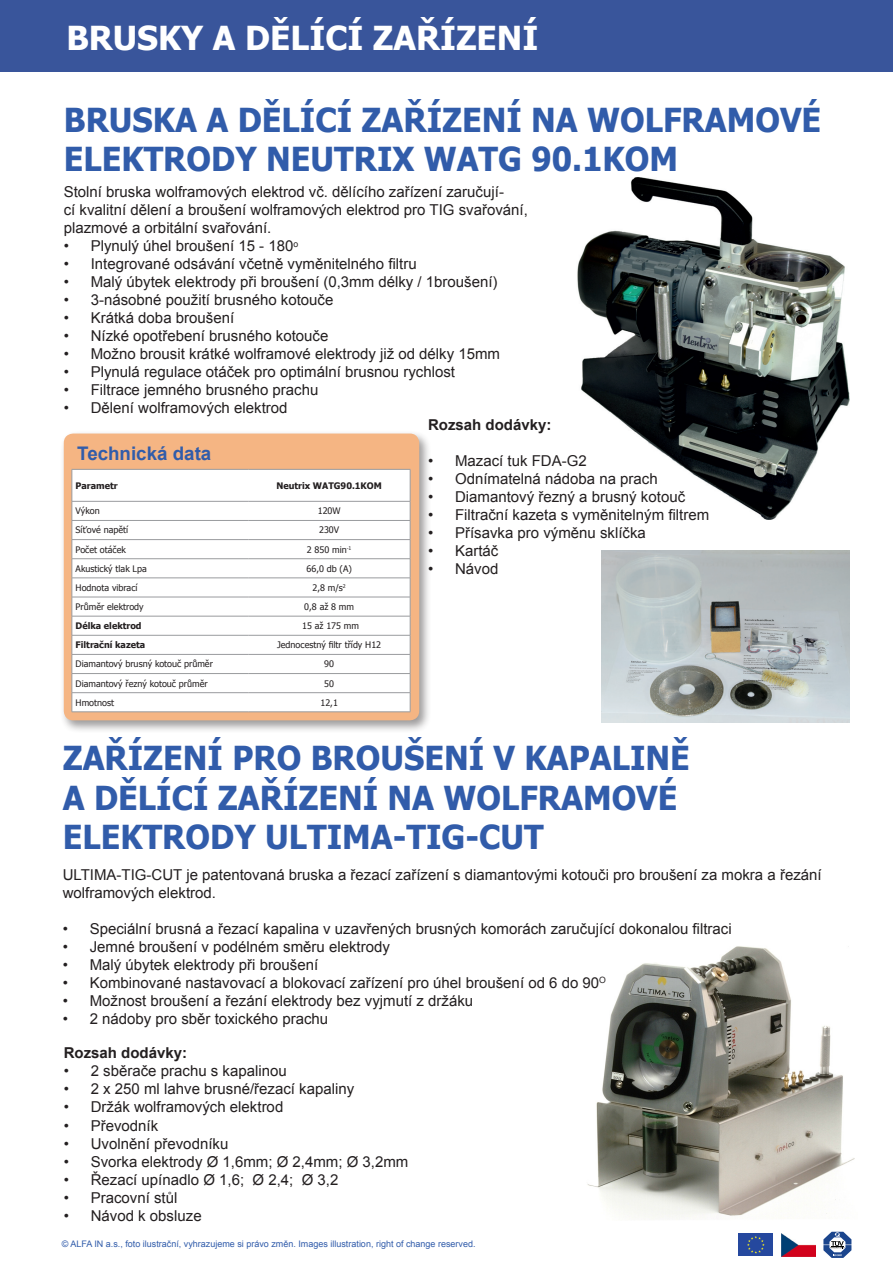
<style>
.page{position:relative;width:893px;height:1263px;background:#fff}
.page>*{position:absolute;margin:0;border:0;box-sizing:border-box;transform-origin:0 0}
.Modrý_nadpis_2{font:700 33px/39.6px "Tahoma";color:#315caa}
.t1{font:700 33px "Tahoma";color:#fff}
.t2{font:700 18.75px "Arial";color:#315caa}
.Oranžové_odrážky{font:15px/18px "Arial";color:#231f20}
.Oranžové_odrážky-2{font:700 15px "Arial";color:#231f20}
.t3{font:9px "Tahoma";color:#231f20}
.t4{font:9px "Arial";color:#315caa}
.t5{font:700 9px "Tahoma";color:#231f20}
</style>
<div class="page">
<img style="left:577px;top:178px;width:272px;height:342px">
<div style="left:0;top:0;width:893px;height:72px;background:#39559b"></div>
<div style="left:60px;top:430px;width:372px;height:303px;background:#231f20;opacity:.45"></div>
<div style="left:64px;top:433px;width:355px;height:287px;background:#f5b583;border-radius:9px"></div>
<div style="left:73px;top:470px;width:337px;height:241px;background:#fff"></div>
<hr style="left:72px;top:469px;width:176px;height:1px;background:#999b9e">
<hr style="left:72px;top:469px;width:1px;height:32px;background:#999b9e">
<hr style="left:248px;top:469px;width:162px;height:1px;background:#999b9e">
<hr style="left:410px;top:469px;width:1px;height:32px;background:#999b9e">
<hr style="left:72px;top:501px;width:176px;height:1px;background:#999b9e">
<hr style="left:248px;top:501px;width:162px;height:1px;background:#999b9e">
<hr style="left:72px;top:520px;width:176px;height:1px;background:#999b9e">
<hr style="left:248px;top:520px;width:162px;height:1px;background:#999b9e">
<hr style="left:72px;top:539px;width:176px;height:1px;background:#999b9e">
<hr style="left:248px;top:539px;width:162px;height:1px;background:#999b9e">
<hr style="left:72px;top:558px;width:176px;height:1px;background:#999b9e">
<hr style="left:248px;top:558px;width:162px;height:1px;background:#999b9e">
<hr style="left:72px;top:578px;width:176px;height:1px;background:#999b9e">
<hr style="left:248px;top:578px;width:162px;height:1px;background:#999b9e">
<hr style="left:72px;top:597px;width:176px;height:1px;background:#999b9e">
<hr style="left:248px;top:597px;width:162px;height:1px;background:#999b9e">
<hr style="left:72px;top:616px;width:176px;height:1px;background:#999b9e">
<hr style="left:248px;top:616px;width:162px;height:1px;background:#999b9e">
<hr style="left:72px;top:635px;width:176px;height:1px;background:#999b9e">
<hr style="left:248px;top:635px;width:162px;height:1px;background:#999b9e">
<hr style="left:72px;top:654px;width:176px;height:1px;background:#999b9e">
<hr style="left:248px;top:654px;width:162px;height:1px;background:#999b9e">
<hr style="left:72px;top:673px;width:176px;height:1px;background:#999b9e">
<hr style="left:248px;top:673px;width:162px;height:1px;background:#999b9e">
<hr style="left:72px;top:692px;width:176px;height:1px;background:#999b9e">
<svg style="left:72px;top:501px;width:1px;height:210px"></svg>
<hr style="left:248px;top:692px;width:162px;height:1px;background:#999b9e">
<svg style="left:410px;top:501px;width:1px;height:211px"></svg>
<hr style="left:72px;top:711px;width:176px;height:1px;background:#999b9e">
<hr style="left:248px;top:711px;width:162px;height:1px;background:#999b9e">
<img style="left:601px;top:550px;width:248px;height:173px">
<img style="left:587px;top:946px;width:268px;height:273px">
<svg style="left:823px;top:1232px;width:28px;height:26px"></svg>
<div style="left:739px;top:1233px;width:34px;height:23px;background:#25489e"></div>
<svg style="left:747px;top:1236px;width:18px;height:17px"></svg>
<img style="left:781px;top:1233px;width:34px;height:23px">
<p class="t1" style="left:66px;top:15px;width:473px">BRUSKY A DĚLÍCÍ ZAŘÍZENÍ</p>
<p class="Modrý_nadpis_2" style="left:64px;top:98px;width:759px">BRUSKA A DĚLÍCÍ ZAŘÍZENÍ NA WOLFRAMOVÉ<br>ELEKTRODY NEUTRIX WATG 90.1KOM</p>
<p class="Oranžové_odrážky" style="left:64px;top:183px;width:466px">Stolní bruska wolframových elektrod vč. dělícího zařízení zaručují-<br>cí kvalitní dělení a broušení wolframových elektrod pro TIG svařování, plazmové a orbitální svařování.</p>
<p class="Oranžové_odrážky" style="left:64px;top:237px;width:236px">• Plynulý úhel broušení 15 - 180<sup>o</sup></p>
<p class="Oranžové_odrážky" style="left:64px;top:255px;width:354px">• Integrované odsávání včetně vyměnitelného filtru</p>
<p class="Oranžové_odrážky" style="left:64px;top:273px;width:435px">• Malý úbytek elektrody při broušení (0,3mm délky / 1broušení)</p>
<p class="Oranžové_odrážky" style="left:64px;top:291px;width:271px">• 3-násobné použití brusného kotouče</p>
<p class="Oranžové_odrážky" style="left:64px;top:309px;width:172px">• Krátká doba broušení</p>
<p class="Oranžové_odrážky" style="left:64px;top:327px;width:266px">• Nízké opotřebení brusného kotouče</p>
<p class="Oranžové_odrážky" style="left:64px;top:345px;width:438px">• Možno brousit krátké wolframové elektrody již od délky 15mm</p>
<p class="Oranžové_odrážky" style="left:64px;top:363px;width:393px">• Plynulá regulace otáček pro optimální brusnou rychlost</p>
<p class="Oranžové_odrážky" style="left:64px;top:381px;width:256px">• Filtrace jemného brusného prachu</p>
<p class="Oranžové_odrážky" style="left:64px;top:399px;width:225px">• Dělení wolframových elektrod</p>
<p class="t2" style="left:77px;top:441px;width:136px">Technická data</p>
<p class="t5" style="left:76px;top:479px;width:44px">Parametr</p>
<p class="t5" style="left:276px;top:479px;width:107px">Neutrix WATG90.1KOM</p>
<p class="t3" style="left:76px;top:505px;width:26px">Výkon</p>
<p class="t3" style="left:318px;top:505px;width:24px">120W</p>
<p class="t3" style="left:76px;top:524px;width:54px">Síťové napětí</p>
<p class="t3" style="left:319px;top:524px;width:22px">230V</p>
<p class="t3" style="left:76px;top:543px;width:52px">Počet otáček</p>
<p class="t3" style="left:307px;top:543px;width:46px">2 850 min<sup>-1</sup></p>
<p class="t3" style="left:76px;top:562px;width:73px">Akustický tlak Lpa</p>
<p class="t3" style="left:306px;top:562px;width:47px">66,0 db (A)</p>
<p class="t3" style="left:76px;top:582px;width:63px">Hodnota vibrací</p>
<p class="t3" style="left:313px;top:582px;width:35px">2,8 m/s<sup>2</sup></p>
<p class="t3" style="left:76px;top:601px;width:70px">Průměr elektrody</p>
<p class="t3" style="left:304px;top:601px;width:51px">0,8 až 8 mm</p>
<p class="t5" style="left:76px;top:619px;width:68px">Délka elektrod</p>
<p class="t3" style="left:302px;top:620px;width:58px">15 až 175 mm</p>
<p class="t5" style="left:76px;top:639px;width:71px">Filtrační kazeta</p>
<p class="t3" style="left:277px;top:639px;width:106px">Jednocestný filtr třídy H12</p>
<p class="t3" style="left:76px;top:658px;width:139px">Diamantový brusný kotouč průměr</p>
<p class="t3" style="left:324px;top:658px;width:11px">90</p>
<p class="t3" style="left:76px;top:677px;width:134px">Diamantový řezný kotouč průměr</p>
<p class="t3" style="left:324px;top:677px;width:11px">50</p>
<p class="t3" style="left:76px;top:696px;width:40px">Hmotnost</p>
<p class="t3" style="left:320px;top:696px;width:19px">12,1</p>
<p class="Oranžové_odrážky-2" style="left:428px;top:415px;width:125px">Rozsah dodávky:</p>
<p class="Oranžové_odrážky" style="left:428px;top:452px;width:160px">• Mazací tuk FDA-G2</p>
<p class="Oranžové_odrážky" style="left:428px;top:470px;width:231px">• Odnímatelná nádoba na prach</p>
<p class="Oranžové_odrážky" style="left:428px;top:488px;width:259px">• Diamantový řezný a brusný kotouč</p>
<p class="Oranžové_odrážky" style="left:428px;top:506px;width:283px">• Filtrační kazeta s vyměnitelným filtrem</p>
<p class="Oranžové_odrážky" style="left:428px;top:524px;width:219px">• Přísavka pro výměnu sklíčka</p>
<p class="Oranžové_odrážky" style="left:428px;top:542px;width:72px">• Kartáč</p>
<p class="Oranžové_odrážky" style="left:428px;top:560px;width:72px">• Návod</p>
<p class="Modrý_nadpis_2" style="left:63px;top:736px;width:629px">ZAŘÍZENÍ PRO BROUŠENÍ V KAPALINĚ<br>A DĚLÍCÍ ZAŘÍZENÍ NA WOLFRAMOVÉ<br>ELEKTRODY ULTIMA-TIG-CUT</p>
<p class="Oranžové_odrážky" style="left:63px;top:866px;width:760px">ULTIMA-TIG-CUT je patentovaná bruska a řezací zařízení s diamantovými kotouči pro broušení za mokra a řezání wolframových elektrod.</p>
<p class="Oranžové_odrážky" style="left:63px;top:920px;width:670px">• Speciální brusná a řezací kapalina v uzavřených brusných komorách zaručující dokonalou filtraci</p>
<p class="Oranžové_odrážky" style="left:63px;top:938px;width:329px">• Jemné broušení v podélném směru elektrody</p>
<p class="Oranžové_odrážky" style="left:63px;top:956px;width:257px">• Malý úbytek elektrody při broušení</p>
<p class="Oranžové_odrážky" style="left:63px;top:974px;width:545px">• Kombinované nastavovací a blokovací zařízení pro úhel broušení od 6 do 90<sup>O</sup></p>
<p class="Oranžové_odrážky" style="left:63px;top:992px;width:412px">• Možnost broušení a řezání elektrody bez vyjmutí z držáku</p>
<p class="Oranžové_odrážky" style="left:63px;top:1010px;width:267px">• 2 nádoby pro sběr toxického prachu</p>
<p class="Oranžové_odrážky-2" style="left:64px;top:1043px;width:125px">Rozsah dodávky:</p>
<p class="Oranžové_odrážky" style="left:64px;top:1062px;width:224px">• 2 sběrače prachu s kapalinou</p>
<p class="Oranžové_odrážky" style="left:64px;top:1080px;width:292px">• 2 x 250 ml lahve brusné/řezací kapaliny</p>
<p class="Oranžové_odrážky" style="left:64px;top:1098px;width:221px">• Držák wolframových elektrod</p>
<p class="Oranžové_odrážky" style="left:64px;top:1116px;width:96px">• Převodník</p>
<p class="Oranžové_odrážky" style="left:64px;top:1134px;width:166px">• Uvolnění převodníku</p>
<p class="Oranžové_odrážky" style="left:64px;top:1152px;width:346px">• Svorka elektrody Ø 1,6mm; Ø 2,4mm; Ø 3,2mm</p>
<p class="Oranžové_odrážky" style="left:64px;top:1170px;width:276px">• Řezací upínadlo Ø 1,6; Ø 2,4; Ø 3,2</p>
<p class="Oranžové_odrážky" style="left:64px;top:1188px;width:115px">• Pracovní stůl</p>
<p class="Oranžové_odrážky" style="left:64px;top:1206px;width:139px">• Návod k obsluze</p>
<p class="t4" style="left:62px;top:1238px;width:415px">© ALFA IN a.s., foto ilustrační, vyhrazujeme si právo změn. Images illustration, right of change reserved.</p>
</div>
